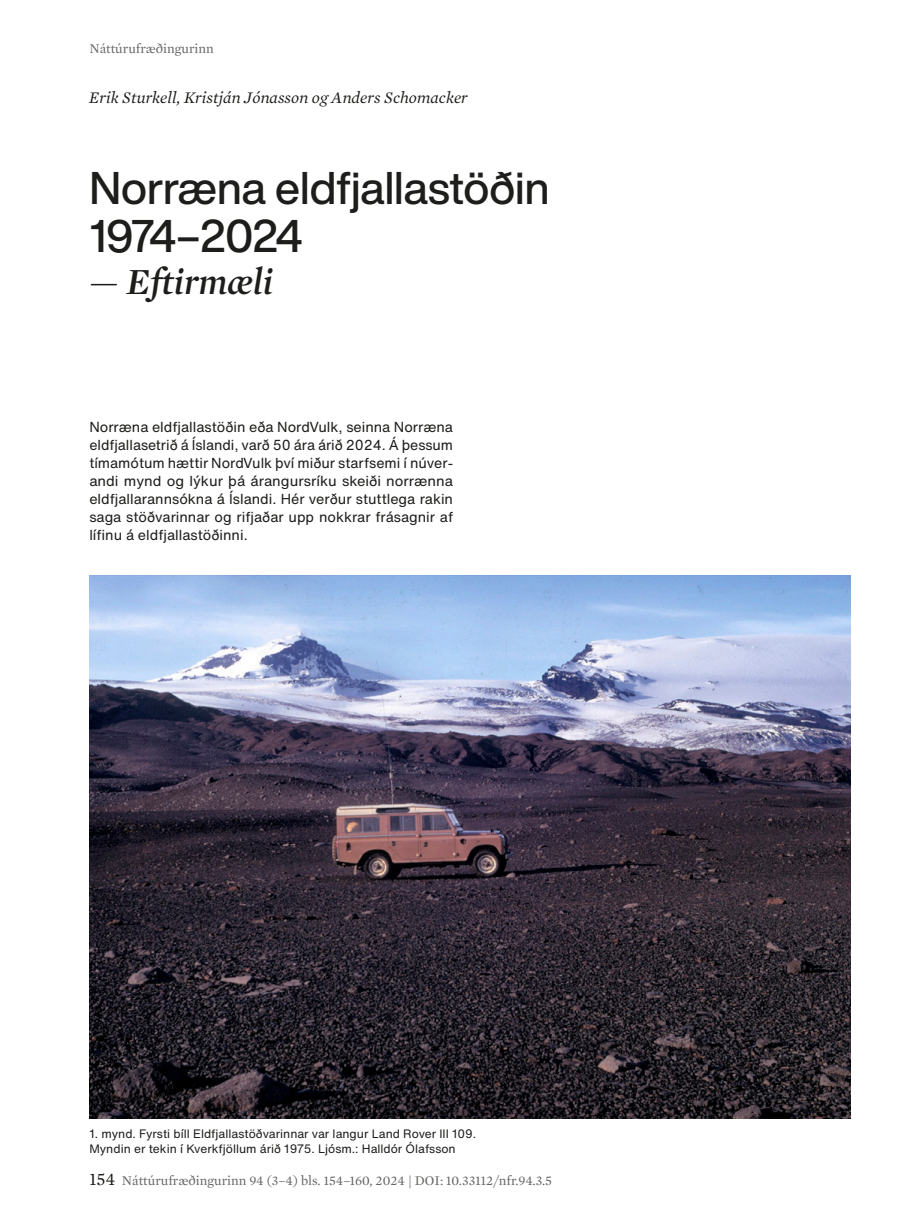
<style>
.page{position:relative;width:919px;height:1217px;background:#fff}
.page>*{position:absolute;margin:0;border:0;box-sizing:border-box;transform-origin:0 0}
.Heiti_greinar_2018{font:500 45px/48px "Helvetica Now Display";color:#1d1d1b}
.t1{font:italic 600 37.5px "Mercury Display";color:#1d1d1b}
.t2{font:18px "Mercury Text G1";color:#1d1d1b}
.Höfundur_2023{font:italic 16.5px "Mercury Text G1";color:#1d1d1b}
.Inngangstexti_2018{font:14.25px/18px "Helvetica Now Text";color:#1d1d1b;text-align:justify}
.t3{font:13.5px "Mercury Text G1";color:#646463}
.Myndatexti_2023{font:12px/15px "Helvetica Now Text";color:#1d1d1b}
</style>
<div class="page">
<img style="left:89px;top:575px;width:761px;height:543px">
<p class="t3" style="left:89px;top:40px;width:126px">Náttúrufræðingurinn</p>
<p class="Höfundur_2023" style="left:89px;top:87px;width:380px">Erik Sturkell, Kristján Jónasson og Anders Schomacker</p>
<p class="Heiti_greinar_2018" style="left:89px;top:164px;width:461px">Norræna eldfjallastöðin<br>1974–2024</p>
<p class="t1" style="left:89px;top:260px;width:185px">— Eftirmæli</p>
<p class="Inngangstexti_2018" style="left:89px;top:417px;width:365px">Norræna eldfjallastöðin eða NordVulk, seinna Norræna eldfjallasetrið á Íslandi, varð 50 ára árið 2024. Á þessum tímamótum hættir NordVulk því miður starfsemi í núver&shy;andi mynd og lýkur þá árangursríku skeiði norrænna eldfjallarannsókna á Íslandi. Hér verður stuttlega rakin saga stöðvarinnar og rifjaðar upp nokkrar frásagnir af lífinu á eldfjallastöðinni.</p>
<p class="Myndatexti_2023" style="left:89px;top:1125px;width:388px">1. mynd. Fyrsti bíll Eldfjallastöðvarinnar var langur Land Rover III 109.<br>Myndin er tekin í Kverkfjöllum árið 1975. Ljósm.: Halldór Ólafsson</p>
<p class="t2" style="left:89px;top:1167px;width:28px">154</p>
<p class="t3" style="left:122px;top:1172px;width:431px">Náttúrufræðingurinn 94 (3–4) bls. 154–160, 2024 | DOI: 10.33112/nfr.94.3.5</p>
</div>
